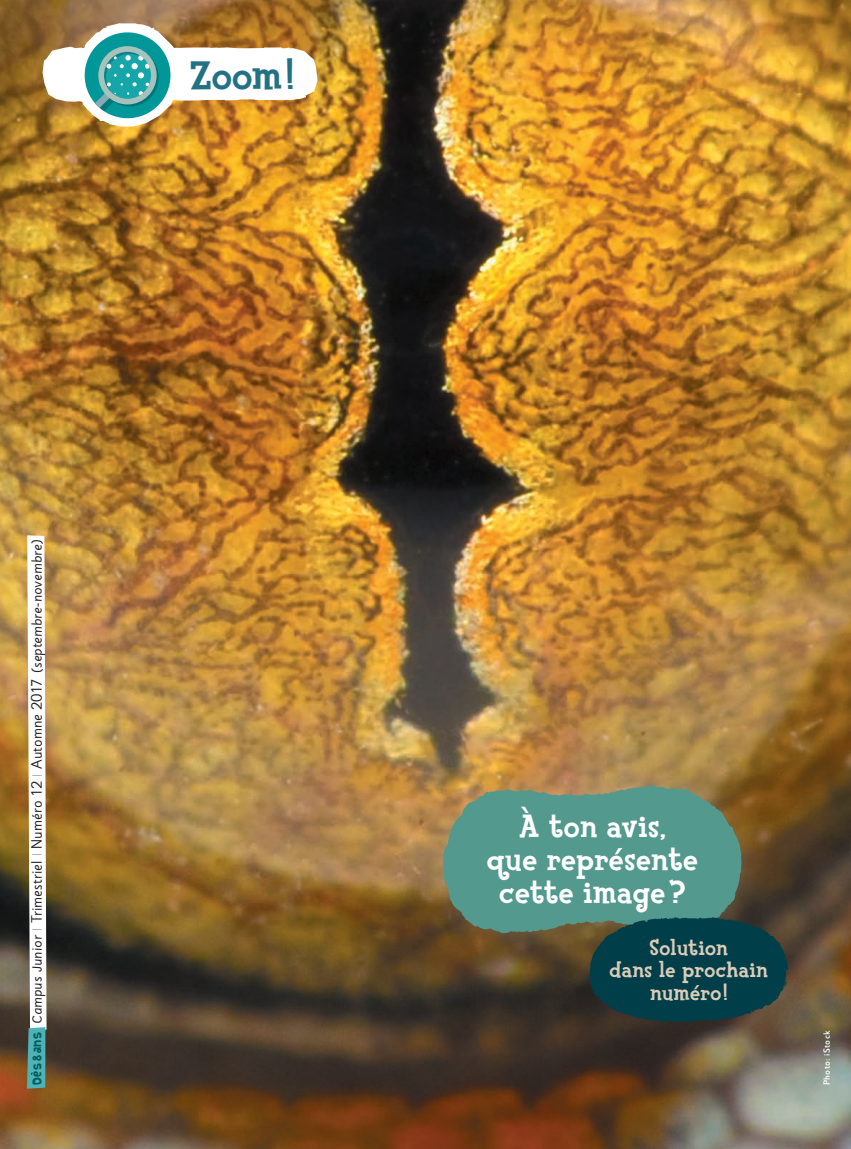
<style>
.page{position:relative;width:851px;height:1149px;background:#fff}
.page>*{position:absolute;margin:0;border:0;box-sizing:border-box;transform-origin:0 0}
.Titre_rubrique{font:800 42px "Fink";color:#237284}
.Titre_paragraphe{font:800 33px/33px "Fink";letter-spacing:.01em;color:#fff;text-align:center}
.Titre_paragraphe-2{font:800 22.5px "Fink";letter-spacing:.01em;color:#dbccb8}
.Chapo{font:15px "Sassoon Sans Slope";letter-spacing:-.005em;color:#231f20}
.t1{font:500 9px "Sassoon Sans";letter-spacing:.03em;color:#fff}
.Titre_paragraphe-3{font:8.85px "Vanilla";letter-spacing:.01em;color:#005b5c}
.s1{font-family:"Sassoon Sans";color:#6f969a}
.s2{font-family:"Sassoon Sans"}
</style>
<div class="page">
<div style="left:0;top:0;width:850px;height:1148px;background:#003f49;opacity:.05"></div>
<div style="left:417px;top:760px;width:344px;height:192px;background:#c3b49b;opacity:.25"></div>
<svg style="left:441px;top:784px;width:301px;height:150px;background:#5c9282"></svg>
<svg style="left:588px;top:916px;width:200px;height:106px;background:#0f4146"></svg>
<svg style="left:43px;top:23px;width:274px;height:103px"></svg>
<svg style="left:27px;top:535px;width:20px;height:553px"></svg>
<p class="Titre_rubrique" style="left:190px;top:49px;width:105px">Zoom!</p>
<p class="Chapo" style="left:28px;top:1023px;width:486px;rotate:-90deg">Campus Junior <span class="s1">|</span> <span class="s2">Trimestriel</span> <span class="s1">|</span> <span class="s2">Numéro 12</span> <span class="s1">|</span> <span class="s2">Automne 2017</span> (septembre-novembre)</p>
<p class="Titre_paragraphe-3" style="left:32px;top:1084px;width:54px;rotate:-90deg">Des 8 ans</p>
<p class="t1" style="left:821px;top:1084px;width:56px;rotate:-90deg">Photo: iStock</p>
<p class="Titre_paragraphe" style="left:486px;top:809px;width:213px">À ton avis,<br>que représente cette image?</p>
<p class="Titre_paragraphe-2" style="left:649px;top:932px;width:80px">Solution</p>
<p class="Titre_paragraphe-2" style="left:609px;top:955px;width:160px">dans le prochain</p>
<p class="Titre_paragraphe-2" style="left:650px;top:977px;width:79px">numéro!</p>
</div>
